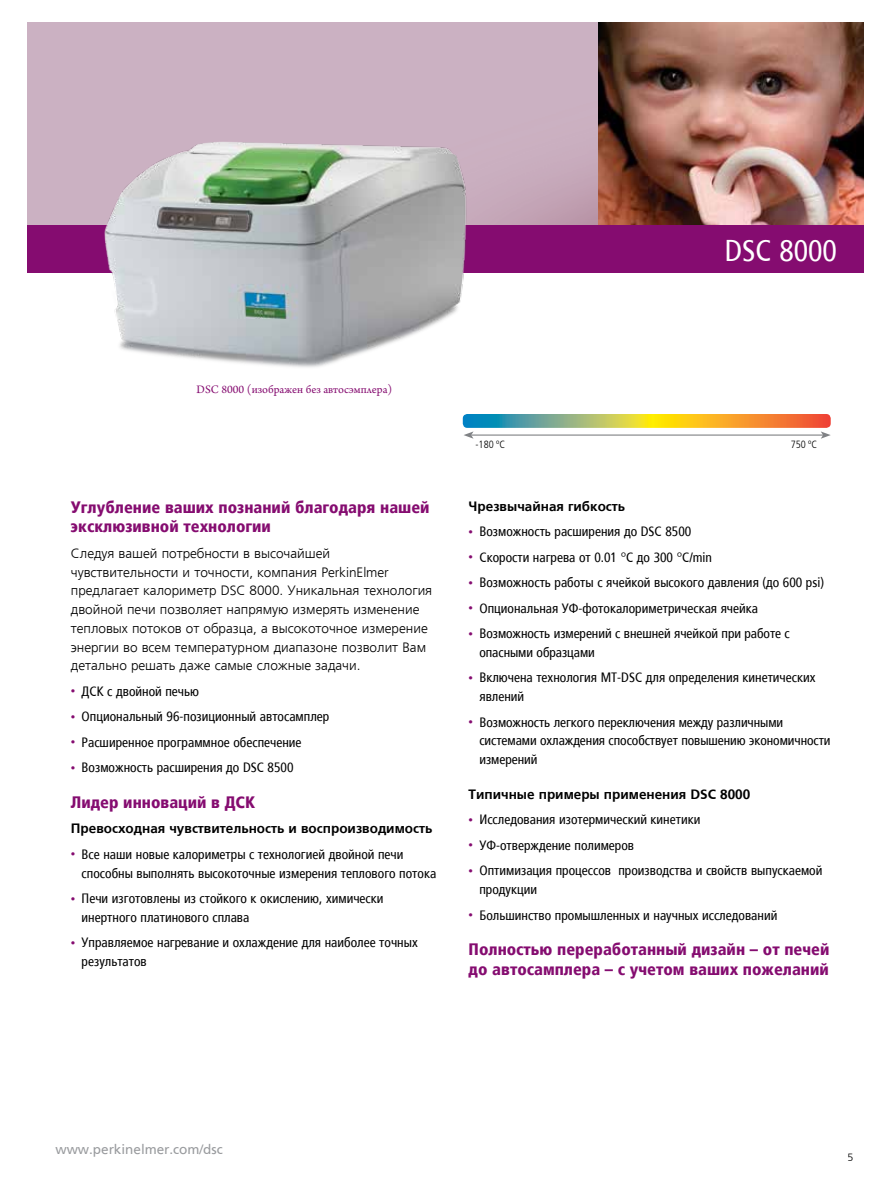
<style>
.page{position:relative;width:891px;height:1188px;background:#fff}
.page>*{position:absolute;margin:0;border:0;box-sizing:border-box;transform-origin:0 0}
.t1{font:condensed 30px "Frutiger LTCYR";color:#fff}
.t2{font:900 condensed 16.5px/19.5px "Frutiger LTCYR";color:#850c70}
.t3{font:condensed 13.5px/18.8px "Frutiger LTCYR";color:#000}
.t4{font:300 13.5px/18.8px "Frutiger LTCYR";color:#000}
.t5{font:700 13.5px "Frutiger LTCYR";color:#000}
.t6{font:13.5px "Frutiger LTCYR";color:#999b9e}
.t7{font:12px "Arno Pro";color:#850c70}
.t8{font:300 condensed 10.5px "Frutiger LT Pro";color:#000}
.t9{font:300 10.5px "Frutiger LTCYR";color:#000}
.s1{font-size:9px;color:#850c70}
.s2{font-family:"Frutiger LT Pro";font-weight:300;font-stretch:normal}
</style>
<div class="page">
<div style="left:27px;top:22px;width:572px;height:204px;background:#cbb1c2"></div>
<img style="left:599px;top:22px;width:265px;height:204px">
<div style="left:27px;top:226px;width:837px;height:47px;background:#850c70"></div>
<svg style="left:463px;top:414px;width:368px;height:25px"></svg>
<img style="left:91px;top:130px;width:393px;height:238px">
<h1 class="t1" style="left:725px;top:234px;width:114px">DSC 8000</h1>
<p class="t7" style="left:197px;top:382px;width:197px">DSC 8000 (изображен без автосэмплера)</p>
<p class="t2" style="left:71px;top:498px;width:360px">Углубление ваших познаний благодаря нашей эксклюзивной технологии</p>
<p class="t4" style="left:71px;top:544px;width:363px">Следуя вашей потребности в высочайшей чувствительности и точности, компания PerkinElmer предлагает калориметр DSC 8000. Уникальная технология двойной печи позволяет напрямую измерять изменение тепловых потоков от образца, а высокоточное измерение энергии во всем температурном диапазоне позволит Bам детально решать даже самые сложные задачи.</p>
<p class="t3" style="left:71px;top:682px;width:130px"><span class="s1">•</span> ДСК с двойной печью</p>
<p class="t3" style="left:71px;top:708px;width:260px"><span class="s1">•</span> Опциональный 96-позиционный автосамплер</p>
<p class="t3" style="left:71px;top:733px;width:232px"><span class="s1">•</span> Расширенное программное обеспечение</p>
<p class="t3" style="left:71px;top:759px;width:224px"><span class="s1">•</span> Возможность расширения до DSC 8500</p>
<p class="t2" style="left:71px;top:793px;width:186px">Лидер инноваций в ДСК</p>
<p class="t5" style="left:71px;top:821px;width:363px">Превосходная чувствительность и воспроизводимость</p>
<p class="t3" style="left:82px;top:845px;width:356px;text-indent:-11px"><span class="s1">•</span> Все наши новые калориметры с технологией двойной печи способны выполнять высокоточные измерения теплового потока</p>
<p class="t3" style="left:82px;top:890px;width:303px;text-indent:-11px"><span class="s1">•</span> Печи изготовлены из стойкого к окислению, химически инертного платинового сплава</p>
<p class="t3" style="left:82px;top:934px;width:338px;text-indent:-11px"><span class="s1">•</span> Управляемое нагревание и охлаждение для наиболее точных результатов</p>
<p class="t8" style="left:476px;top:438px;width:31px">-180 ºC</p>
<p class="t8" style="left:791px;top:438px;width:28px">750 ºC</p>
<p class="t5" style="left:469px;top:498px;width:158px">Чрезвычайная гибкость</p>
<p class="t3" style="left:469px;top:522px;width:224px"><span class="s1">•</span> Возможность расширения до DSC 8500</p>
<p class="t3" style="left:469px;top:548px;width:245px"><span class="s1">•</span> Скорости нагрева от 0.01 <span class="s2">º</span>C до 300 <span class="s2">º</span>C/min</p>
<p class="t3" style="left:469px;top:573px;width:357px"><span class="s1">•</span> Возможность работы с ячейкой высокого давления (до 600 psi)</p>
<p class="t3" style="left:469px;top:599px;width:291px"><span class="s1">•</span> Опциональная УФ-фотокалориметрическая ячейка</p>
<p class="t3" style="left:479px;top:624px;width:312px;text-indent:-11px"><span class="s1">•</span> Возможность измерений с внешней ячейкой при работе с опасными образцами</p>
<p class="t3" style="left:479px;top:669px;width:338px;text-indent:-11px"><span class="s1">•</span> Включена технология MT-DSC для определения кинетических явлений</p>
<p class="t3" style="left:479px;top:713px;width:353px;text-indent:-11px"><span class="s1">•</span> Возможность легкого переключения между различными системами охлаждения способствует повышению экономичности измерений</p>
<p class="t5" style="left:469px;top:787px;width:283px">Типичные примеры применения DSC 8000</p>
<p class="t3" style="left:469px;top:811px;width:233px"><span class="s1">•</span> Исследования изотермический кинетики</p>
<p class="t3" style="left:469px;top:836px;width:167px"><span class="s1">•</span> УФ-отверждение полимеров</p>
<p class="t3" style="left:479px;top:862px;width:345px;text-indent:-11px"><span class="s1">•</span> Оптимизация процессов производства и свойств выпускаемой продукции</p>
<p class="t3" style="left:469px;top:906px;width:310px"><span class="s1">•</span> Большинство промышленных и научных исследований</p>
<p class="t2" style="left:469px;top:940px;width:362px">Полностью переработанный дизайн – от печей до автосамплера – с учетом ваших пожеланий</p>
<p class="t6" style="left:56px;top:1142px;width:169px">www.perkinelmer.com/dsc</p>
<p class="t9" style="left:848px;top:1152px;width:7px">5</p>
</div>
